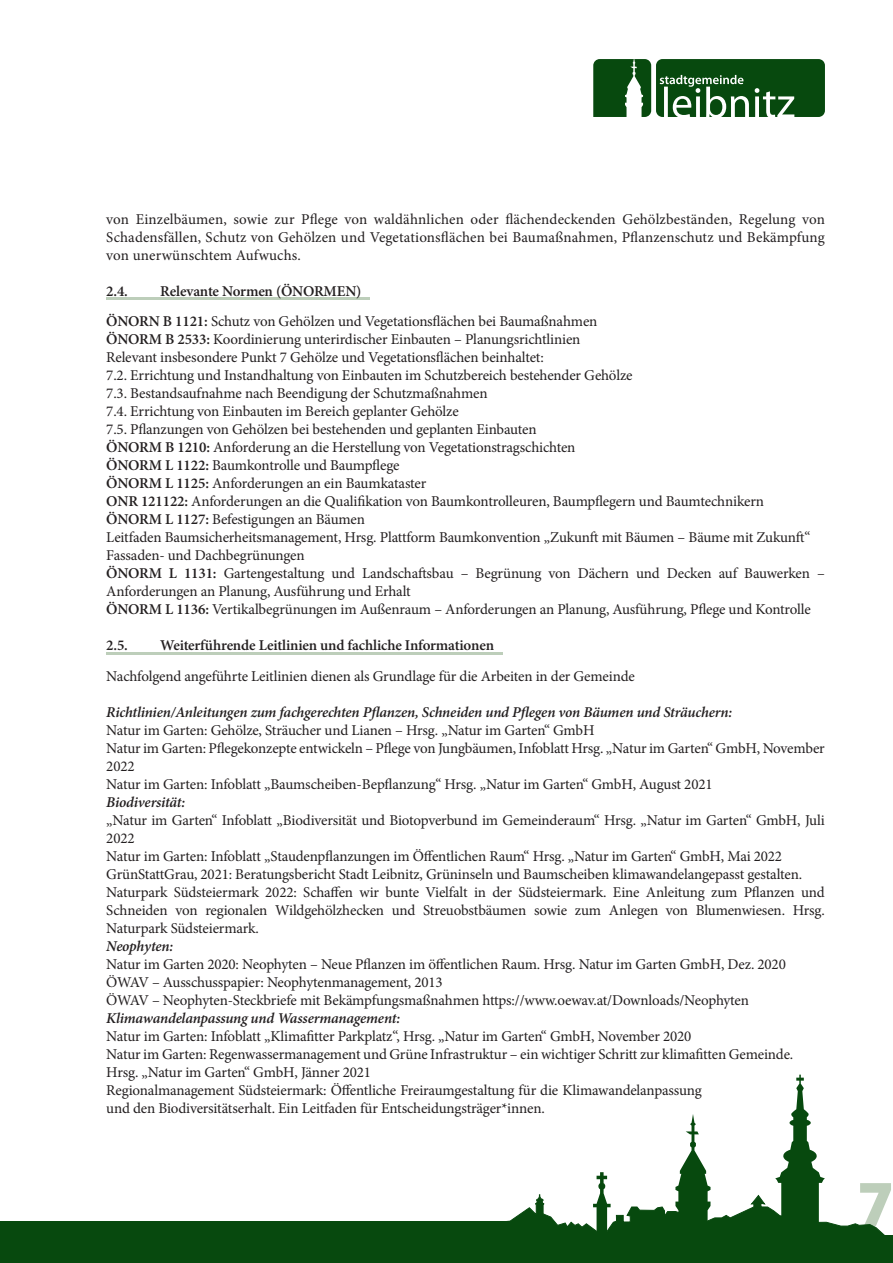
<style>
.page{position:relative;width:893px;height:1263px;background:#fff}
.page>*{position:absolute;margin:0;border:0;box-sizing:border-box;transform-origin:0 0}
.t1{font:800 60px "Open Sans";color:#bdceba}
.t2{font:15px/18px "Minion Pro";letter-spacing:-.01em;color:#231f20}
.t3{font:italic 600 15px "Minion Pro";letter-spacing:-.015em;color:#231f20}
.t4{font:600 15px "Minion Pro";letter-spacing:-.01em;color:#231f20}
.s1{font-weight:600}
</style>
<div class="page">
<svg style="left:596px;top:1075px;width:229px;height:119px"></svg>
<svg style="left:507px;top:1194px;width:378px;height:41px"></svg>
<div style="left:0;top:1221px;width:513px;height:42px;background:#07490e"></div>
<div style="left:115px;top:1235px;width:778px;height:28px;background:#07490e"></div>
<svg style="left:593px;top:59px;width:232px;height:58px;background:#346a39"></svg>
<hr style="left:106px;top:297px;width:264px;height:3px;background:#bdceba">
<hr style="left:106px;top:652px;width:397px;height:2px;background:#bdceba">
<p class="t2" style="left:106px;top:210px;width:720px;text-align:justify">von Einzelbäumen, sowie zur Pflege von waldähnlichen oder flächendeckenden Gehölzbeständen, Regelung von Schadensfällen, Schutz von Gehölzen und Vegetationsflächen bei Baumaßnahmen, Pflanzenschutz und Bekämpfung von unerwünschtem Aufwuchs.</p>
<p class="t4" style="left:106px;top:280px;width:23px">2.4.</p>
<p class="t2" style="left:106px;top:275px;width:493px;line-height:30.8px;text-indent:54px"><span class="s1">Relevante Normen (ÖNORMEN)<br>ÖNORN B 1121:</span> Schutz von Gehölzen und Vegetationsflächen bei Baumaßnahmen</p>
<p class="t2" style="left:106px;top:331px;width:720px"><span class="s1">ÖNORM B 2533:</span> Koordinierung unterirdischer Einbauten – Planungsrichtlinien<br>Relevant insbesondere Punkt 7 Gehölze und Vegetationsflächen beinhaltet:<br>7.2. Errichtung und Instandhaltung von Einbauten im Schutzbereich bestehender Gehölze<br>7.3. Bestandsaufnahme nach Beendigung der Schutzmaßnahmen<br>7.4. Errichtung von Einbauten im Bereich geplanter Gehölze<br>7.5. Pflanzungen von Gehölzen bei bestehenden und geplanten Einbauten<br><span class="s1">ÖNORM B 1210:</span> Anforderung an die Herstellung von Vegetationstragschichten<br><span class="s1">ÖNORM L 1122:</span> Baumkontrolle und Baumpflege<br><span class="s1">ÖNORM L 1125:</span> Anforderungen an ein Baumkataster<br><span class="s1">ONR 121122:</span> Anforderungen an die Qualifikation von Baumkontrolleuren, Baumpflegern und Baumtechnikern<br><span class="s1">ÖNORM L 1127:</span> Befestigungen an Bäumen<br>Leitfaden Baumsicherheitsmanagement, Hrsg. Plattform Baumkonvention „Zukunft mit Bäumen – Bäume mit Zukunft“ Fassaden- und Dachbegrünungen<br><span class="s1">ÖNORM L 1131:</span> Gartengestaltung und Landschaftsbau – Begrünung von Dächern und Decken auf Bauwerken – Anforderungen an Planung, Ausführung und Erhalt<br><span class="s1">ÖNORM L 1136:</span> Vertikalbegrünungen im Außenraum – Anforderungen an Planung, Ausführung, Pflege und Kontrolle</p>
<p class="t4" style="left:106px;top:635px;width:23px">2.5.</p>
<p class="t4" style="left:160px;top:635px;width:335px">Weiterführende Leitlinien und fachliche Informationen</p>
<p class="t2" style="left:106px;top:667px;width:530px">Nachfolgend angeführte Leitlinien dienen als Grundlage für die Arbeiten in der Gemeinde</p>
<p class="t3" style="left:106px;top:702px;width:628px">Richtlinien/Anleitungen zum fachgerechten Pflanzen, Schneiden und Pflegen von Bäumen und Sträuchern:</p>
<p class="t2" style="left:106px;top:721px;width:720px">Natur im Garten: Gehölze, Sträucher und Lianen – Hrsg. „Natur im Garten“ GmbH<br>Natur im Garten: Pflegekonzepte entwickeln – Pflege von Jungbäumen, Infoblatt Hrsg. „Natur im Garten“ GmbH, November 2022<br>Natur im Garten: Infoblatt „Baumscheiben-Bepflanzung“ Hrsg. „Natur im Garten“ GmbH, August 2021</p>
<p class="t3" style="left:106px;top:792px;width:80px">Biodiversität:</p>
<p class="t2" style="left:106px;top:811px;width:720px">„Natur im Garten“ Infoblatt „Biodiversität und Biotopverbund im Gemeinderaum“ Hrsg. „Natur im Garten“ GmbH, Juli 2022<br>Natur im Garten: Infoblatt „Staudenpflanzungen im Öffentlichen Raum“ Hrsg. „Natur im Garten“ GmbH, Mai 2022<br>GrünStattGrau, 2021: Beratungsbericht Stadt Leibnitz, Grüninseln und Baumscheiben klimawandelangepasst gestalten.<br>Naturpark Südsteiermark 2022: Schaffen wir bunte Vielfalt in der Südsteiermark. Eine Anleitung zum Pflanzen und Schneiden von regionalen Wildgehölzhecken und Streuobstbäumen sowie zum Anlegen von Blumenwiesen. Hrsg.<br>Naturpark Südsteiermark.</p>
<p class="t3" style="left:106px;top:936px;width:69px">Neophyten:</p>
<p class="t2" style="left:106px;top:955px;width:681px">Natur im Garten 2020: Neophyten – Neue Pflanzen im öffentlichen Raum. Hrsg. Natur im Garten GmbH, Dez. 2020<br>ÖWAV – Ausschusspapier: Neophytenmanagement, 2013<br>ÖWAV – Neophyten-Steckbriefe mit Bekämpfungsmaßnahmen https://www.oewav.at/Downloads/Neophyten</p>
<p class="t3" style="left:106px;top:1008px;width:295px">Klimawandelanpassung und Wassermanagement:</p>
<p class="t2" style="left:106px;top:1027px;width:688px">Natur im Garten: Infoblatt „Klimafitter Parkplatz“, Hrsg. „Natur im Garten“ GmbH, November 2020<br>Natur im Garten: Regenwassermanagement und Grüne Infrastruktur – ein wichtiger Schritt zur klimafitten Gemeinde.<br>Hrsg. „Natur im Garten“ GmbH, Jänner 2021<br>Regionalmanagement Südsteiermark: Öffentliche Freiraumgestaltung für die Klimawandelanpassung<br>und den Biodiversitätserhalt. Ein Leitfaden für Entscheidungsträger*innen.</p>
<h1 class="t1" style="left:858px;top:1158px;width:37px">7</h1>
</div>
